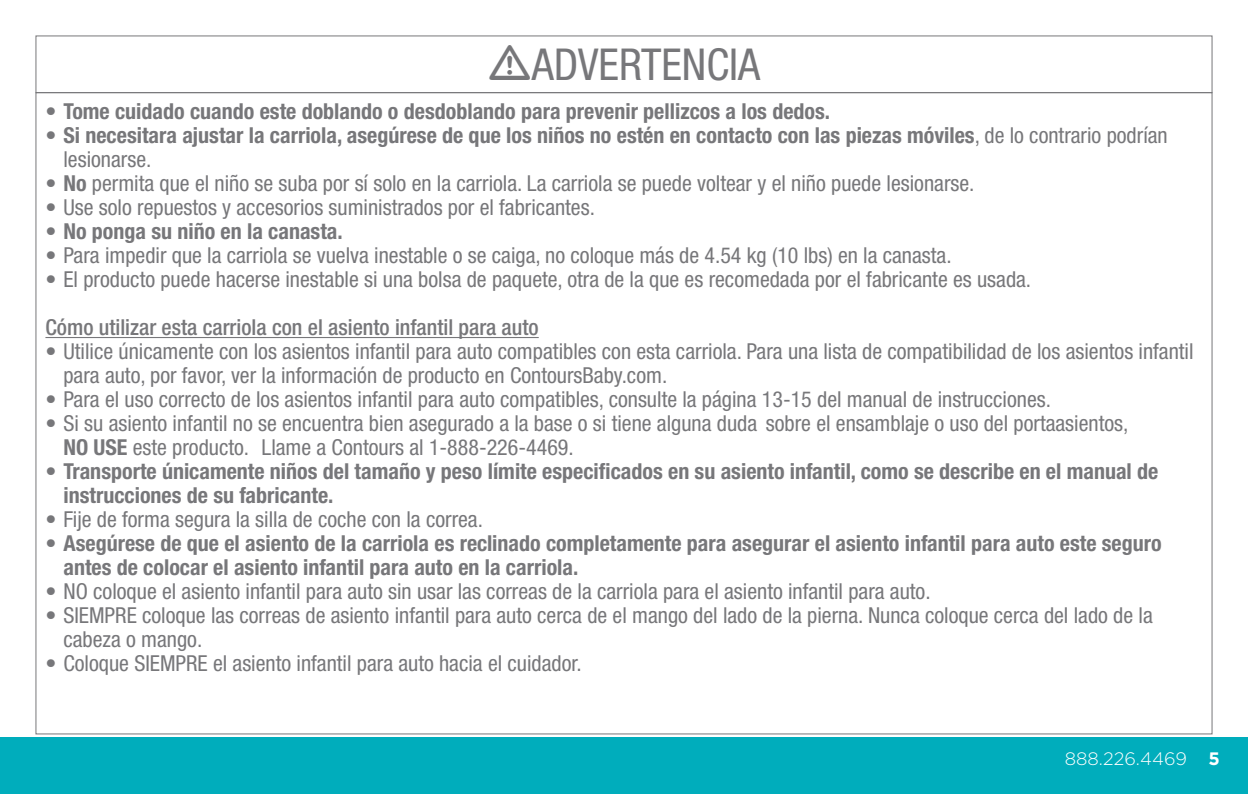
<style>
.page{position:relative;width:1248px;height:794px;background:#fff}
.page>*{position:absolute;margin:0;border:0;box-sizing:border-box;transform-origin:0 0}
.t1{font:condensed 44px "Helvetica Neue";color:#77777a}
.t2{font:condensed 22px/24px "Helvetica Neue";color:#77777a}
.t3{font:700 condensed 22px/24px "Helvetica Neue";color:#77777a}
.t4{font:500 condensed 22px "Helvetica Neue";color:#77777a}
.t5{font:300 18px "Gotham";color:#fff}
.s1{font-weight:400}
.s2{font-weight:700}
</style>
<div class="page">
<div style="left:0;top:737px;width:1247px;height:57px;background:#00adbc"></div>
<hr style="left:45px;top:337px;width:493px;height:1px;background:#77777a">
<p class="t1" style="left:532px;top:39px;width:230px">ADVERTENCIA</p>
<p class="t3" style="left:45px;top:99px;width:786px">• Tome cuidado cuando este doblando o desdoblando para prevenir pellizcos a los dedos.</p>
<p class="t3" style="left:63px;top:123px;width:1105px;text-indent:-18px"><span class="s1">•</span> Si necesitara ajustar la carriola, asegúrese de que los niños no estén en contacto con las piezas móviles<span class="s1">, de lo contrario podrían lesionarse.</span></p>
<p class="t2" style="left:45px;top:171px;width:930px">• <span class="s2">No</span> permita que el niño se suba por sí solo en la carriola. La carriola se puede voltear y el niño puede lesionarse.</p>
<p class="t2" style="left:45px;top:195px;width:551px">• Use solo repuestos y accesorios suministrados por el fabricantes.</p>
<p class="t3" style="left:45px;top:219px;width:299px">• No ponga su niño en la canasta.</p>
<p class="t2" style="left:45px;top:243px;width:907px">• Para impedir que la carriola se vuelva inestable o se caiga, no coloque más de 4.54 kg (10 lbs) en la canasta.</p>
<p class="t2" style="left:45px;top:267px;width:987px">• El producto puede hacerse inestable si una bolsa de paquete, otra de la que es recomedada por el fabricante es usada.</p>
<p class="t4" style="left:45px;top:314px;width:494px">Cómo utilizar esta carriola con el asiento infantil para auto</p>
<p class="t2" style="left:45px;top:339px;width:1149px">• Utilice únicamente con los asientos infantil para auto compatibles con esta carriola. Para una lista de compatibilidad de los asientos infantil</p>
<p class="t2" style="left:63px;top:363px;width:605px">para auto, por favor, ver la información de producto en ContoursBaby.com.</p>
<p class="t2" style="left:45px;top:387px;width:1006px">• Para el uso correcto de los asientos infantil para auto compatibles, consulte la página 13-15 del manual de instrucciones.</p>
<p class="t2" style="left:63px;top:411px;width:1066px;text-indent:-18px">• Si su asiento infantil no se encuentra bien asegurado a la base o si tiene alguna duda sobre el ensamblaje o uso del portaasientos,<br><span class="s2">NO USE</span> este producto. Llame a Contours al 1-888-226-4469.</p>
<p class="t3" style="left:63px;top:459px;width:1096px;text-indent:-18px"><span class="s1">•</span> Transporte únicamente niños del tamaño y peso límite especificados en su asiento infantil, como se describe en el manual de instrucciones de su fabricante.</p>
<p class="t2" style="left:45px;top:507px;width:439px">• Fije de forma segura la silla de coche con la correa.</p>
<p class="t3" style="left:63px;top:531px;width:1099px;text-indent:-18px"><span class="s1">•</span> Asegúrese de que el asiento de la carriola es reclinado completamente para asegurar el asiento infantil para auto este seguro antes de colocar el asiento infantil para auto en la carriola.</p>
<p class="t2" style="left:45px;top:579px;width:886px">• NO coloque el asiento infantil para auto sin usar las correas de la carriola para el asiento infantil para auto.</p>
<p class="t2" style="left:63px;top:603px;width:1090px;text-indent:-18px">• SIEMPRE coloque las correas de asiento infantil para auto cerca de el mango del lado de la pierna. Nunca coloque cerca del lado de la cabeza o mango.</p>
<p class="t2" style="left:45px;top:651px;width:537px">• Coloque SIEMPRE el asiento infantil para auto hacia el cuidador.</p>
<p class="t5" style="left:1064px;top:747px;width:156px">888.226.4469 <span class="s2">5</span></p>
</div>
